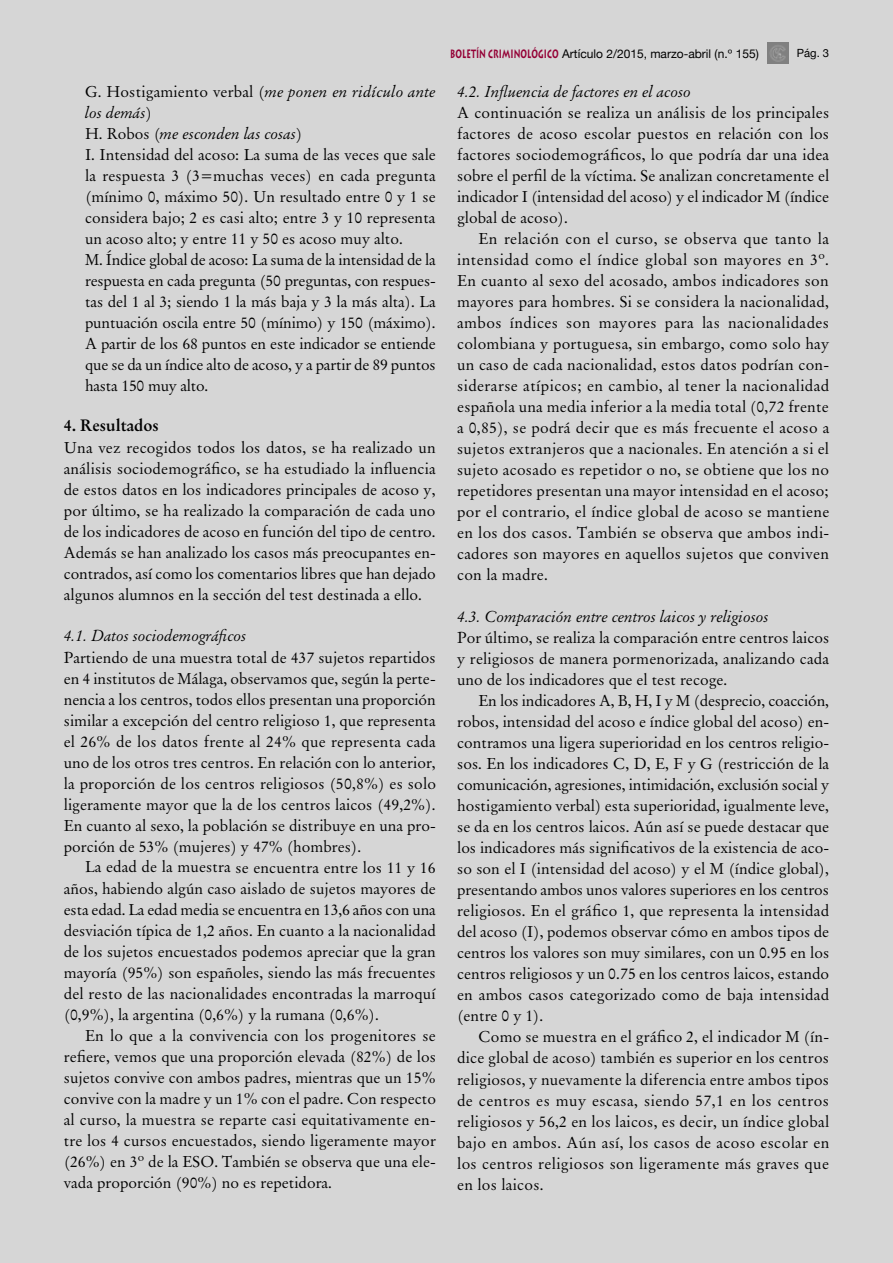
<style>
.page{position:relative;width:893px;height:1263px;background:#d6d6d6}
.page>*{position:absolute;margin:0;border:0;box-sizing:border-box;transform-origin:0 0}
.t1{font:700 16.5px "Original Garamond BT";color:#000}
.t2{font:15.75px/21px "Original Garamond BT";color:#000;text-align:justify}
.t3{font:italic 15.75px "Original Garamond BT";color:#000}
.t4{font:12px "Helvetica Neue";color:#000}
.t5{font:11.25px "Helvetica Neue";color:#000}
.s1{font-style:italic}
.s2{font-family:"Lithos";font-weight:700;color:#940035}
</style>
<div class="page">
<img style="left:767px;top:43px;width:21px;height:21px">
<p class="t2" style="left:85px;top:81px;width:352px;text-align:left">G. Hostigamiento verbal (<span class="s1">me ponen en ridículo ante los demás</span>)<br>H. Robos (<span class="s1">me esconden las cosas</span>)<br>I. Intensidad del acoso: La suma de las veces que sale la respuesta 3 (3=muchas veces) en cada pregunta (mínimo 0, máximo 50). Un resultado entre 0 y 1 se considera bajo; 2 es casi alto; entre 3 y 10 representa un acoso alto; y entre 11 y 50 es acoso muy alto.<br>M. Índice global de acoso: La suma de la intensidad de la respuesta en cada pregunta (50 preguntas, con respues&shy;tas del 1 al 3; siendo 1 la más baja y 3 la más alta). La puntuación oscila entre 50 (mínimo) y 150 (máximo).<br>A partir de los 68 puntos en este indicador se entiende que se da un índice alto de acoso, y a partir de 89 puntos hasta 150 muy alto.</p>
<p class="t1" style="left:64px;top:415px;width:97px">4. Resultados</p>
<p class="t2" style="left:64px;top:437px;width:374px">Una vez recogidos todos los datos, se ha realizado un análisis sociodemográfico, se ha estudiado la influencia de estos datos en los indicadores principales de acoso y, por último, se ha realizado la comparación de cada uno de los indicadores de acoso en función del tipo de centro.<br>Además se han analizado los casos más preocupantes en&shy;contrados, así como los comentarios libres que han dejado algunos alumnos en la sección del test destinada a ello.</p>
<p class="t3" style="left:64px;top:626px;width:184px">4.1. Datos sociodemográficos</p>
<p class="t2" style="left:64px;top:647px;width:374px">Partiendo de una muestra total de 437 sujetos repartidos en 4 institutos de Málaga, observamos que, según la perte&shy;nencia a los centros, todos ellos presentan una proporción similar a excepción del centro religioso 1, que representa el 26% de los datos frente al 24% que representa cada uno de los otros tres centros. En relación con lo anterior, la proporción de los centros religiosos (50,8%) es solo ligeramente mayor que la de los centros laicos (49,2%).<br>En cuanto al sexo, la población se distribuye en una pro&shy;porción de 53% (mujeres) y 47% (hombres).</p>
<p class="t2" style="left:64px;top:857px;width:374px;text-indent:21px">La edad de la muestra se encuentra entre los 11 y 16 años, habiendo algún caso aislado de sujetos mayores de esta edad. La edad media se encuentra en 13,6 años con una desviación típica de 1,2 años. En cuanto a la nacionalidad de los sujetos encuestados podemos apreciar que la gran mayoría (95%) son españoles, siendo las más frecuentes del resto de las nacionalidades encontradas la marroquí (0,9%), la argentina (0,6%) y la rumana (0,6%).</p>
<p class="t2" style="left:64px;top:1025px;width:374px;text-indent:21px">En lo que a la convivencia con los progenitores se refiere, vemos que una proporción elevada (82%) de los sujetos convive con ambos padres, mientras que un 15% convive con la madre y un 1% con el padre. Con respecto al curso, la muestra se reparte casi equitativamente en&shy;tre los 4 cursos encuestados, siendo ligeramente mayor (26%) en 3º de la ESO. También se observa que una ele&shy;vada proporción (90%) no es repetidora.</p>
<p class="t4" style="left:450px;top:46px;width:310px"><span class="s2">BOLETÍN CRIMINOLÓGICO</span> Artículo 2/2015, marzo-abril (n.º 155)</p>
<p class="t5" style="left:797px;top:47px;width:34px">Pág. 3</p>
<p class="t3" style="left:457px;top:81px;width:236px">4.2. Influencia de factores en el acoso</p>
<p class="t2" style="left:457px;top:102px;width:374px">A continuación se realiza un análisis de los principales factores de acoso escolar puestos en relación con los factores sociodemográficos, lo que podría dar una idea sobre el perfil de la víctima. Se analizan concretamente el indicador I (intensidad del acoso) y el indicador M (índice global de acoso).</p>
<p class="t2" style="left:457px;top:228px;width:374px;text-indent:21px">En relación con el curso, se observa que tanto la intensidad como el índice global son mayores en 3º.<br>En cuanto al sexo del acosado, ambos indicadores son mayores para hombres. Si se considera la nacionalidad, ambos índices son mayores para las nacionalidades colombiana y portuguesa, sin embargo, como solo hay un caso de cada nacionalidad, estos datos podrían con&shy;siderarse atípicos; en cambio, al tener la nacionalidad española una media inferior a la media total (0,72 frente a 0,85), se podrá decir que es más frecuente el acoso a sujetos extranjeros que a nacionales. En atención a si el sujeto acosado es repetidor o no, se obtiene que los no repetidores presentan una mayor intensidad en el acoso; por el contrario, el índice global de acoso se mantiene en los dos casos. También se observa que ambos indi&shy;cadores son mayores en aquellos sujetos que conviven con la madre.</p>
<p class="t3" style="left:457px;top:606px;width:313px">4.3. Comparación entre centros laicos y religiosos</p>
<p class="t2" style="left:457px;top:627px;width:374px">Por último, se realiza la comparación entre centros laicos y religiosos de manera pormenorizada, analizando cada uno de los indicadores que el test recoge.</p>
<p class="t2" style="left:457px;top:690px;width:374px;text-indent:21px">En los indicadores A, B, H, I y M (desprecio, coacción, robos, intensidad del acoso e índice global del acoso) en&shy;contramos una ligera superioridad en los centros religio&shy;sos. En los indicadores C, D, E, F y G (restricción de la comunicación, agresiones, intimidación, exclusión social y hostigamiento verbal) esta superioridad, igualmente leve, se da en los centros laicos. Aún así se puede destacar que los indicadores más significativos de la existencia de aco&shy;so son el I (intensidad del acoso) y el M (índice global), presentando ambos unos valores superiores en los centros religiosos. En el gráfico 1, que representa la intensidad del acoso (I), podemos observar cómo en ambos tipos de centros los valores son muy similares, con un 0.95 en los centros religiosos y un 0.75 en los centros laicos, estando en ambos casos categorizado como de baja intensidad (entre 0 y 1).</p>
<p class="t2" style="left:457px;top:1026px;width:374px;text-indent:21px">Como se muestra en el gráfico 2, el indicador M (ín&shy;dice global de acoso) también es superior en los centros religiosos, y nuevamente la diferencia entre ambos tipos de centros es muy escasa, siendo 57,1 en los centros religiosos y 56,2 en los laicos, es decir, un índice global bajo en ambos. Aún así, los casos de acoso escolar en los centros religiosos son ligeramente más graves que en los laicos.</p>
</div>
